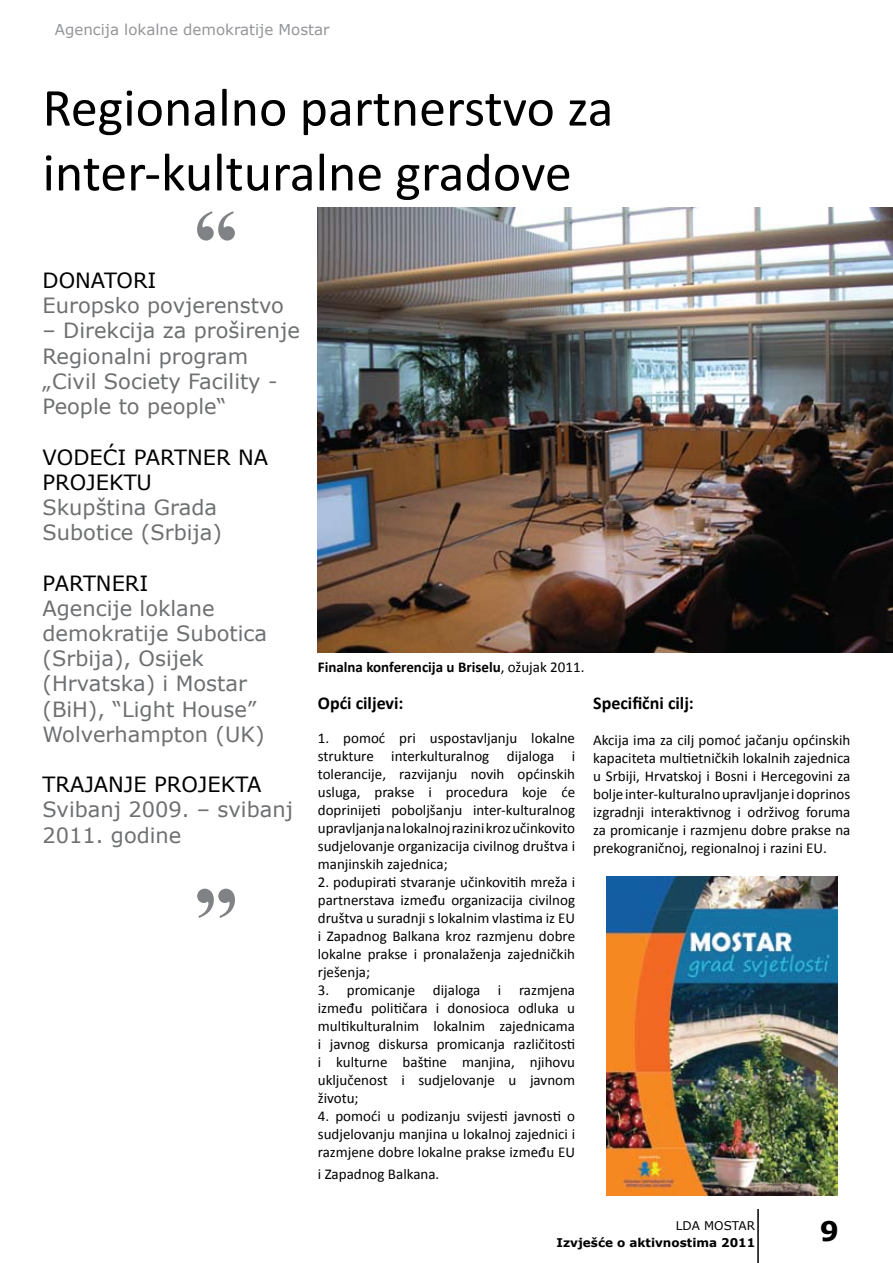
<style>
.page{position:relative;width:893px;height:1263px;background:#fff}
.page>*{position:absolute;margin:0;border:0;box-sizing:border-box;transform-origin:0 0}
.t1{font:700 90px "Times New Roman";color:#808285}
.t2{font:54px/64.8px "Calibri";color:#000}
.t3{font:700 27px "Verdana";color:#000}
.t4{font:21px/25.2px "Verdana";color:#6d6f71}
.t5{font:21px/25.2px "Verdana";color:#000}
.t6{font:700 18px "Calibri";color:#000}
.t7{font:15px/18px "Calibri";color:#000;text-align:justify}
.t8{font:700 15px "Calibri";color:#000}
.t9{font:15px "Verdana";color:#939598}
.t10{font:700 12px "Verdana";color:#000}
.t11{font:12px "Verdana";color:#000}
.s1{font-weight:400}
</style>
<div class="page">
<hr style="left:757px;top:1209px;width:2px;height:54px;background:#000">
<img style="left:318px;top:207px;width:575px;height:446px">
<img style="left:606px;top:876px;width:231px;height:320px">
<p class="t9" style="left:55px;top:20px;width:276px">Agencija lokalne demokratije Mostar</p>
<h2 class="t2" style="left:43px;top:75px;width:572px">Regionalno partnerstvo za inter-kulturalne gradove</h2>
<h1 class="t1" style="left:194px;top:180px;width:46px">“</h1>
<h3 class="t5" style="left:43px;top:268px;width:115px">DONATORI</h3>
<h3 class="t4" style="left:43px;top:293px;width:243px">Europsko povjerenstvo</h3>
<h3 class="t4" style="left:43px;top:318px;width:259px">– Direkcija za proširenje<br>Regionalni program „Civil Society Facility -<br>People to people“</h3>
<h3 class="t5" style="left:43px;top:444px;width:227px">VODEĆI PARTNER NA<br>PROJEKTU</h3>
<h3 class="t4" style="left:43px;top:494px;width:181px">Skupština Grada<br>Subotice (Srbija)</h3>
<h3 class="t5" style="left:43px;top:570px;width:107px">PARTNERI</h3>
<h3 class="t4" style="left:43px;top:595px;width:226px">Agencije loklane demokratije Subotica (Srbija), Osijek (Hrvatska) i Mostar (BiH), “Light House”<br>Wolverhampton (UK)</h3>
<h3 class="t5" style="left:43px;top:772px;width:220px">TRAJANJE PROJEKTA</h3>
<h3 class="t4" style="left:43px;top:797px;width:252px">Svibanj 2009. – svibanj<br>2011. godine</h3>
<h1 class="t1" style="left:239px;top:949px;width:46px;rotate:-180deg">“</h1>
<p class="t8" style="left:318px;top:657px;width:268px">Finalna konferencija u Briselu<span class="s1">, ožujak 2011.</span></p>
<p class="t6" style="left:318px;top:691px;width:87px">Opći ciljevi:</p>
<p class="t7" style="left:318px;top:729px;width:259px">1. pomoć pri uspostavljanju lokalne strukture interkulturalnog dijaloga i tolerancije, razvijanju novih općinskih usluga, prakse i procedura koje će doprinijeti poboljšanju inter-kulturalnog upravljanja na lokalnoj razini kroz učinkovito sudjelovanje organizacija civilnog društva i manjinskih zajednica;</p>
<p class="t7" style="left:318px;top:873px;width:259px">2. podupirati stvaranje učinkovitih mreža i partnerstava između organizacija civilnog društva u suradnji s lokalnim vlastima iz EU i Zapadnog Balkana kroz razmjenu dobre lokalne prakse i pronalaženja zajedničkih rješenja;</p>
<p class="t7" style="left:318px;top:981px;width:259px">3. promicanje dijaloga i razmjena između političara i donosioca odluka u multikulturalnim lokalnim zajednicama i javnog diskursa promicanja različitosti i kulturne baštine manjina, njihovu uključenost i sudjelovanje u javnom životu;</p>
<p class="t7" style="left:318px;top:1107px;width:259px">4. pomoći u podizanju svijesti javnosti o sudjelovanju manjina u lokalnoj zajednici i razmjene dobre lokalne prakse između EU</p>
<p class="t7" style="left:318px;top:1165px;width:123px">i Zapadnog Balkana.</p>
<p class="t6" style="left:593px;top:691px;width:102px">Specifični cilj:</p>
<p class="t7" style="left:593px;top:731px;width:259px">Akcija ima za cilj pomoć jačanju općinskih kapaciteta multietničkih lokalnih zajednica u Srbiji, Hrvatskoj i Bosni i Hercegovini za bolje inter-kulturalno upravljanje i doprinos izgradnji interaktivnog i održivog foruma za promicanje i razmjenu dobre prakse na prekograničnoj, regionalnoj i razini EU.</p>
<p class="t11" style="left:676px;top:1217px;width:81px">LDA MOSTAR</p>
<p class="t10" style="left:557px;top:1234px;width:200px">Izvješće o aktivnostima 2011</p>
<h3 class="t3" style="left:820px;top:1212px;width:21px">9</h3>
</div>
